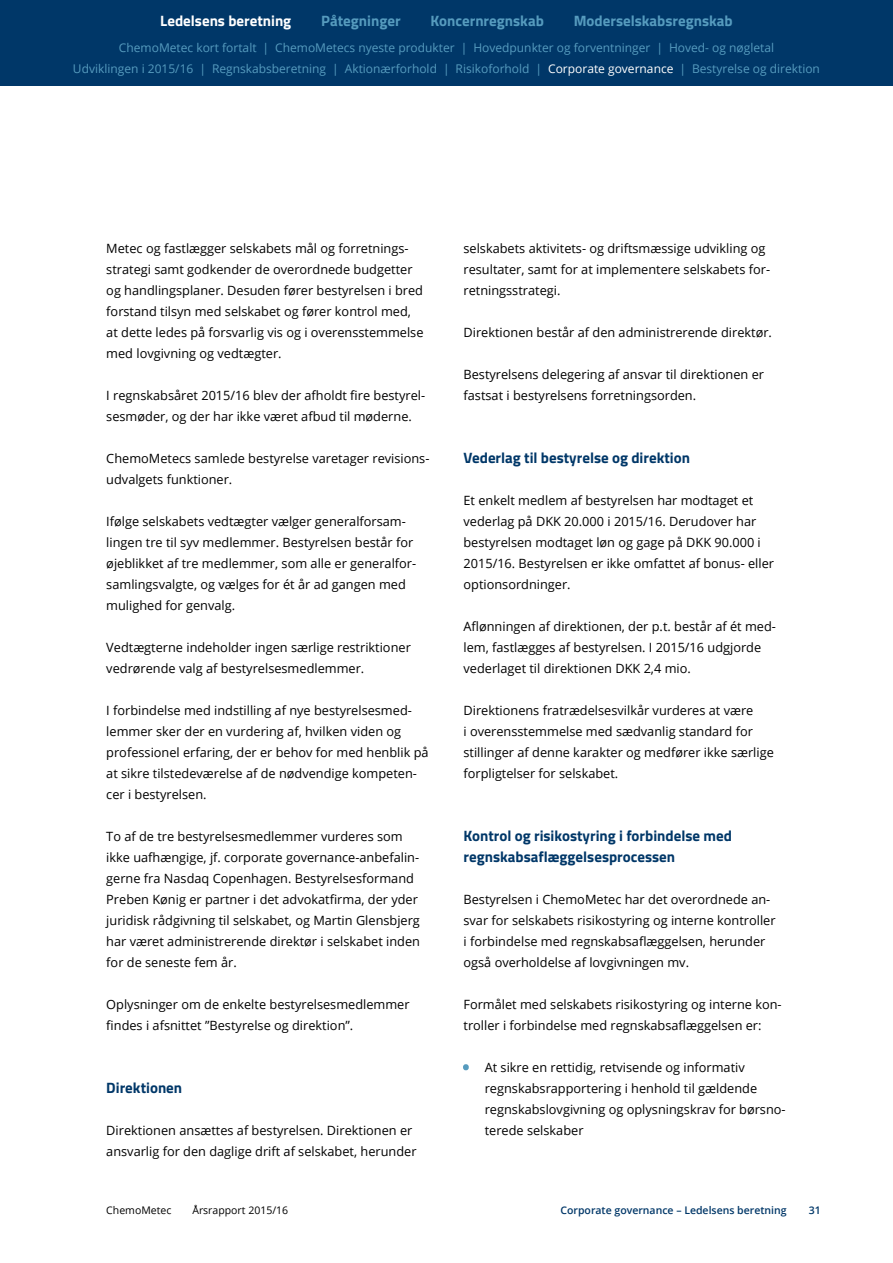
<style>
.page{position:relative;width:893px;height:1263px;background:#fff}
.page>*{position:absolute;margin:0;border:0;box-sizing:border-box;transform-origin:0 0}
.t1{font:700 15px/21px "Titillium Web";color:#003768}
.t2{font:700 15px "Titillium Web";color:#569bbe}
.t3{font:700 15px "Titillium Web";color:#fff}
.t4{font:12.75px/21px "Open Sans";color:#000}
.t5{font:12px/21px "Open Sans";color:#569bbe;text-align:center}
.t6{font:600 10.5px "Open Sans";color:#003768}
.t7{font:10.5px "Open Sans";color:#000}
.s1{color:#fff}
.s2{color:#569bbe}
</style>
<div class="page">
<svg style="left:463px;top:1064px;width:6px;height:7px"></svg>
<div style="left:0;top:0;width:893px;height:85px;background:#003768"></div>
<p class="t3" style="left:160px;top:9px;width:133px">Ledelsens beretning</p>
<p class="t2" style="left:321px;top:9px;width:81px">Påtegninger</p>
<p class="t2" style="left:431px;top:9px;width:115px">Koncernregnskab</p>
<p class="t2" style="left:574px;top:9px;width:160px">Moderselskabsregnskab</p>
<p class="t5" style="left:73px;top:37px;width:748px">ChemoMetec kort fortalt | ChemoMetecs nyeste produkter | Hovedpunkter og forventninger | Hoved- og nøgletal<br>Udviklingen i 2015/16 | Regnskabsberetning | Aktionærforhold | Risikoforhold | <span class="s1">Corporate governance</span> | Bestyrelse og direktion</p>
<p class="t4" style="left:106px;top:237px;width:319px">Metec og fastlægger selskabets mål og forretnings&shy;strategi samt godkender de overordnede budgetter og handlingsplaner. Desuden fører bestyrelsen i bred forstand tilsyn med selskabet og fører kontrol med, at dette ledes på forsvarlig vis og i overensstemmelse med lovgivning og vedtægter.</p>
<p class="t4" style="left:106px;top:384px;width:320px">I regnskabsåret 2015/16 blev der afholdt fire bestyrel&shy;sesmøder, og der har ikke været afbud til møderne.</p>
<p class="t4" style="left:106px;top:447px;width:325px">ChemoMetecs samlede bestyrelse varetager revisions&shy;udvalgets funktioner.</p>
<p class="t4" style="left:106px;top:510px;width:311px">Ifølge selskabets vedtægter vælger generalforsam&shy;lingen tre til syv medlemmer. Bestyrelsen består for øjeblikket af tre medlemmer, som alle er generalfor&shy;samlingsvalgte, og vælges for ét år ad gangen med mulighed for genvalg.</p>
<p class="t4" style="left:106px;top:636px;width:306px">Vedtægterne indeholder ingen særlige restriktioner vedrørende valg af bestyrelsesmedlemmer.</p>
<p class="t4" style="left:106px;top:699px;width:324px">I forbindelse med indstilling af nye bestyrelsesmed&shy;lemmer sker der en vurdering af, hvilken viden og professionel erfaring, der er behov for med henblik på at sikre tilstedeværelse af de nødvendige kompeten&shy;cer i bestyrelsen.</p>
<p class="t4" style="left:106px;top:825px;width:315px">To af de tre bestyrelsesmedlemmer vurderes som ikke uafhængige, jf. corporate governance-anbefalin&shy;gerne fra Nasdaq Copenhagen. Bestyrelsesformand Preben Kønig er partner i det advokatfirma, der yder juridisk rådgivning til selskabet, og Martin Glensbjerg har været administrerende direktør i selskabet inden for de seneste fem år.</p>
<p class="t4" style="left:106px;top:993px;width:305px">Oplysninger om de enkelte bestyrelsesmedlemmer findes i afsnittet ”Bestyrelse og direktion”.</p>
<p class="t1" style="left:106px;top:1076px;width:77px">Direktionen</p>
<p class="t4" style="left:106px;top:1119px;width:312px">Direktionen ansættes af bestyrelsen. Direktionen er ansvarlig for den daglige drift af selskabet, herunder</p>
<p class="t4" style="left:463px;top:237px;width:308px">selskabets aktivitets- og driftsmæssige udvikling og resultater, samt for at implementere selskabets for&shy;retningsstrategi.</p>
<p class="t4" style="left:463px;top:321px;width:310px">Direktionen består af den administrerende direktør.</p>
<p class="t4" style="left:463px;top:363px;width:302px">Bestyrelsens delegering af ansvar til direktionen er fastsat i bestyrelsens forretningsorden.</p>
<p class="t1" style="left:463px;top:446px;width:228px">Vederlag til bestyrelse og direktion</p>
<p class="t4" style="left:463px;top:489px;width:312px">Et enkelt medlem af bestyrelsen har modtaget et vederlag på DKK 20.000 i 2015/16. Derudover har bestyrelsen modtaget løn og gage på DKK 90.000 i 2015/16. Bestyrelsen er ikke omfattet af bonus- eller optionsordninger.</p>
<p class="t4" style="left:463px;top:615px;width:314px">Aflønningen af direktionen, der p.t. består af ét med&shy;lem, fastlægges af bestyrelsen. I 2015/16 udgjorde vederlaget til direktionen DKK 2,4 mio.</p>
<p class="t4" style="left:463px;top:699px;width:312px">Direktionens fratrædelsesvilkår vurderes at være<br>i overensstemmelse med sædvanlig standard for stillinger af denne karakter og medfører ikke særlige forpligtelser for selskabet.</p>
<p class="t1" style="left:463px;top:824px;width:270px">Kontrol og risikostyring i forbindelse med regnskabsaflæggelsesprocessen</p>
<p class="t4" style="left:463px;top:888px;width:314px">Bestyrelsen i ChemoMetec har det overordnede an&shy;svar for selskabets risikostyring og interne kontroller i forbindelse med regnskabsaflæggelsen, herunder også overholdelse af lovgivningen mv.</p>
<p class="t4" style="left:463px;top:993px;width:320px">Formålet med selskabets risikostyring og interne kon&shy;troller i forbindelse med regnskabsaflæggelsen er:</p>
<p class="t4" style="left:485px;top:1056px;width:302px;text-indent:-21px"><span class="s2">•</span> At sikre en rettidig, retvisende og informativ regnskabsrapportering i henhold til gældende regnskabslovgivning og oplysningskrav for børsno&shy;terede selskaber</p>
<p class="t7" style="left:106px;top:1202px;width:67px">ChemoMetec</p>
<p class="t7" style="left:192px;top:1202px;width:97px">Årsrapport 2015/16</p>
<p class="t6" style="left:560px;top:1202px;width:228px">Corporate governance – Ledelsens beretning</p>
<p class="t6" style="left:809px;top:1202px;width:13px">31</p>
</div>
